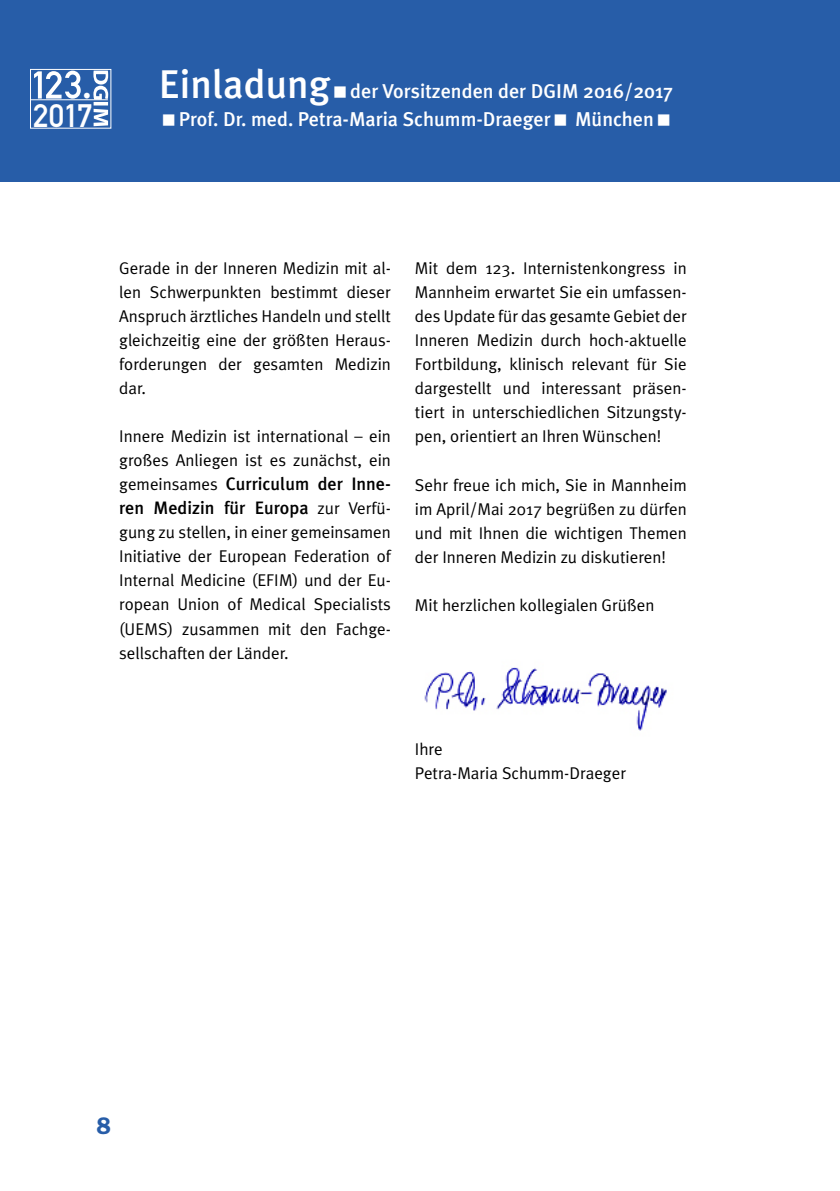
<style>
.page{position:relative;width:840px;height:1191px;background:#fff}
.page>*{position:absolute;margin:0;border:0;box-sizing:border-box;transform-origin:0 0}
.t1{font:500 36.4px "Meta Plus";color:#fff}
.t2{font:32px "DIN Mittelschrift Std";color:#fff}
.t3{font:600 24px "ITC Franklin Gothic Std";color:#275da8}
.t4{font:500 20px/28px "Meta Plus";color:#fff;text-align:center}
.t5{font:500 18px/24px "Meta Plus";color:#000}
.t6{font:17px/24px "Meta Plus Normal";color:#000;text-align:justify}
.s1{font-size:40px}
.s2{font-family:"Meta Plus Normal";font-weight:400;font-size:17px}
</style>
<div class="page">
<div style="left:0;top:0;width:839px;height:181px;background:#275da8"></div>
<div style="left:30px;top:69px;width:81px;height:59px;border:1px solid #fff"></div>
<svg style="left:93px;top:71px;width:15px;height:55px"></svg>
<hr style="left:30px;top:99px;width:78px;height:1px;background:#fff">
<svg style="left:34px;top:71px;width:47px;height:28px"></svg>
<img style="left:424px;top:667px;width:243px;height:64px">
<h1 class="t1" style="left:82px;top:64px;width:11px">.</h1>
<h2 class="t2" style="left:33px;top:96px;width:61px">2017</h2>
<p class="t4" style="left:159px;top:77px;width:515px"><span class="s1">Einladung</span> der Vorsitzenden der DGIM 2016/2017<br>Prof. Dr. med. Petra-Maria Schumm-Draeger München</p>
<p class="t6" style="left:119px;top:256px;width:273px">Gerade in der Inneren Medizin mit al&shy;len Schwerpunkten bestimmt dieser Anspruch ärztliches Handeln und stellt gleichzeitig eine der größten Heraus&shy;forderungen der gesamten Medizin dar.</p>
<p class="t6" style="left:119px;top:424px;width:273px">Innere Medizin ist international – ein großes Anliegen ist es zunächst, ein</p>
<p class="t5" style="left:119px;top:472px;width:273px"><span class="s2">gemeinsames</span> Curriculum der Inne&shy;ren Medizin für Europa <span class="s2">zur Verfü-</span></p>
<p class="t6" style="left:119px;top:520px;width:273px">gung zu stellen, in einer gemeinsamen Initiative der European Federation of Internal Medicine (EFIM) und der Eu&shy;ropean Union of Medical Specialists (UEMS) zusammen mit den Fachge&shy;sellschaften der Länder.</p>
<p class="t6" style="left:415px;top:256px;width:273px">Mit dem 123. Internistenkongress in Mannheim erwartet Sie ein umfassen&shy;des Update für das gesamte Gebiet der Inneren Medizin durch hoch-aktuelle Fortbildung, klinisch relevant für Sie dargestellt und interessant präsen&shy;tiert in unterschiedlichen Sitzungsty&shy;pen, orientiert an Ihren Wünschen!</p>
<p class="t6" style="left:415px;top:472px;width:273px">Sehr freue ich mich, Sie in Mannheim im April/Mai 2017 begrüßen zu dürfen und mit Ihnen die wichtigen Themen der Inneren Medizin zu diskutieren!</p>
<p class="t6" style="left:415px;top:592px;width:241px">Mit herzlichen kollegialen Grüßen</p>
<p class="t6" style="left:415px;top:736px;width:212px">Ihre<br>Petra-Maria Schumm-Draeger</p>
<h3 class="t3" style="left:96px;top:1111px;width:16px">8</h3>
</div>
